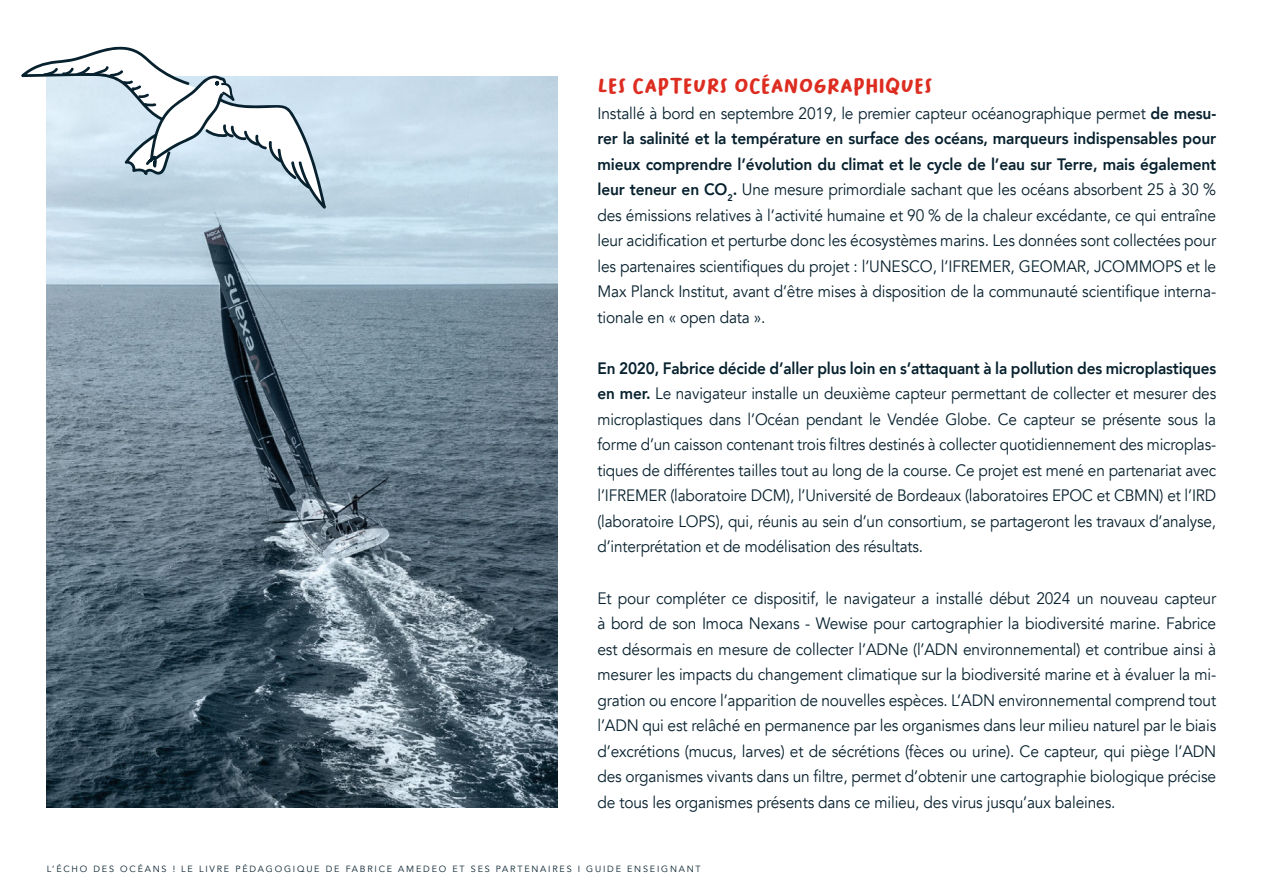
<style>
.page{position:relative;width:1263px;height:893px;background:#fff}
.page>*{position:absolute;margin:0;border:0;box-sizing:border-box;transform-origin:0 0}
.t1{font:21px "Bakso Sapi Pro";letter-spacing:-.01em;color:#dd2c20}
.t2{font:16.5px/25.5px "Avenir";letter-spacing:-.01em;color:#07212e;text-align:justify;scale:.94 1}
.t3{font:16.5px/25.5px "Avenir";letter-spacing:-.01em;color:#07212e;text-align:justify;scale:.93 1}
.t4{font:9px "Avenir";letter-spacing:.2em;color:#07212e}
.s1{font-weight:800}
</style>
<div class="page">
<img style="left:47px;top:77px;width:511px;height:730px">
<svg style="left:21px;top:46px;width:305px;height:163px"></svg>
<p class="t1" style="left:597px;top:75px;width:337px">LES CAPTEURS OCÉANOGRAPHIQUES</p>
<p class="t2" style="left:597px;top:102px;width:660px">Installé à bord en septembre 2019, le premier capteur océanographique permet <span class="s1">de mesu&shy;rer la salinité et la température en surface des océans, marqueurs indispensables pour mieux comprendre l’évolution du climat et le cycle de l’eau sur Terre, mais également leur teneur en CO</span><sub>2</sub><span class="s1">.</span> Une mesure primordiale sachant que les océans absorbent 25 à 30 % des émissions relatives à l’activité humaine et 90 % de la chaleur excédante, ce qui entraîne leur acidification et perturbe donc les écosystèmes marins. Les données sont collectées pour les partenaires scientifiques du projet : l’UNESCO, l’IFREMER, GEOMAR, JCOMMOPS et le Max Planck Institut, avant d’être mises à disposition de la communauté scientifique interna&shy;tionale en « open data ».</p>
<p class="t3" style="left:597px;top:356px;width:667px"><span class="s1">En 2020, Fabrice décide d’aller plus loin en s’attaquant à la pollution des microplastiques en mer.</span> Le navigateur installe un deuxième capteur permettant de collecter et mesurer des microplastiques dans l’Océan pendant le Vendée Globe. Ce capteur se présente sous la forme d’un caisson contenant trois filtres destinés à collecter quotidiennement des microplas&shy;tiques de différentes tailles tout au long de la course. Ce projet est mené en partenariat avec l’IFREMER (laboratoire DCM), l’Université de Bordeaux (laboratoires EPOC et CBMN) et l’IRD (laboratoire LOPS), qui, réunis au sein d’un consortium, se partageront les travaux d’analyse, d’interprétation et de modélisation des résultats.</p>
<p class="t2" style="left:597px;top:585px;width:660px">Et pour compléter ce dispositif, le navigateur a installé début 2024 un nouveau capteur à bord de son Imoca Nexans - Wewise pour cartographier la biodiversité marine. Fabrice est désormais en mesure de collecter l’ADNe (l’ADN environnemental) et contribue ainsi à mesurer les impacts du changement climatique sur la biodiversité marine et à évaluer la mi&shy;gration ou encore l’apparition de nouvelles espèces. L’ADN environnemental comprend tout l’ADN qui est relâché en permanence par les organismes dans leur milieu naturel par le biais d’excrétions (mucus, larves) et de sécrétions (fèces ou urine). Ce capteur, qui piège l’ADN des organismes vivants dans un filtre, permet d’obtenir une cartographie biologique précise de tous les organismes présents dans ce milieu, des virus jusqu’aux baleines.</p>
<p class="t4" style="left:47px;top:863px;width:655px">L’ÉCHO DES OCÉANS ! LE LIVRE PÉDAGOGIQUE DE FABRICE AMEDEO ET SES PARTENAIRES I GUIDE ENSEIGNANT</p>
</div>
